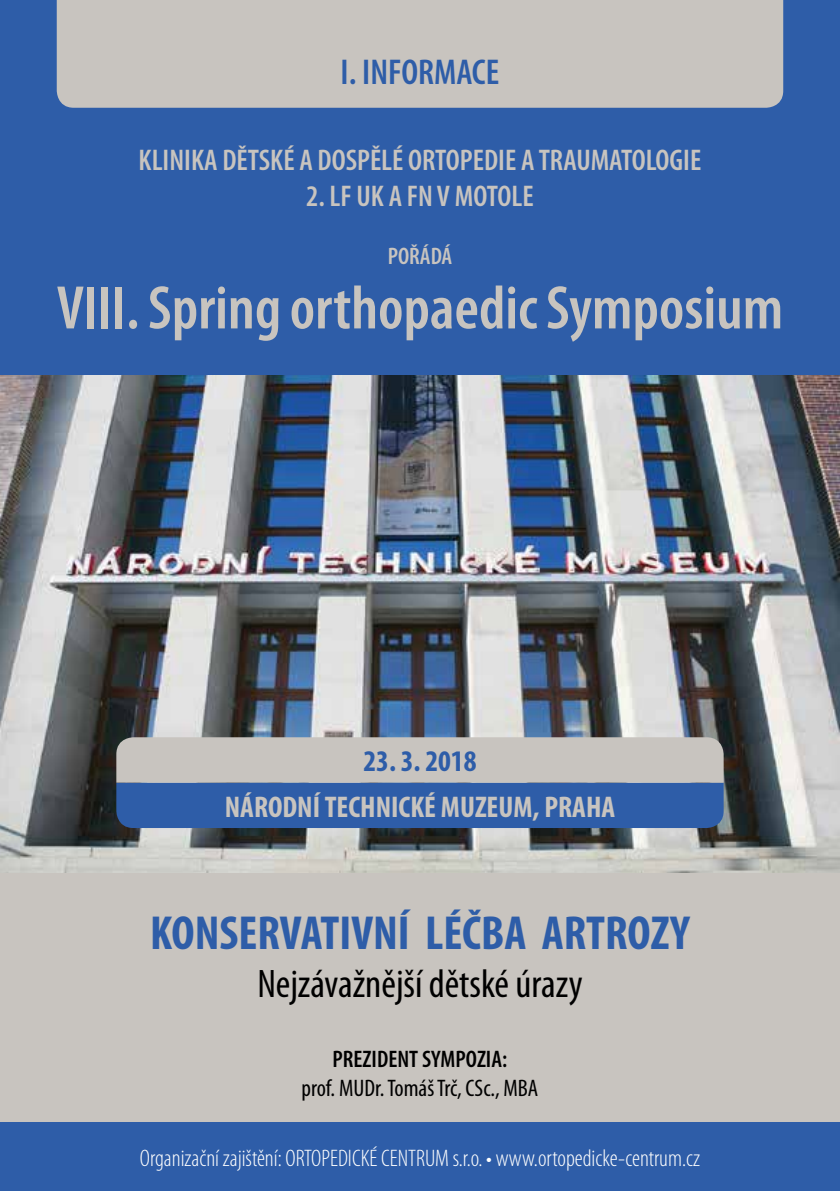
<style>
.page{position:relative;width:840px;height:1191px;background:#fff}
.page>*{position:absolute;margin:0;border:0;box-sizing:border-box;transform-origin:0 0}
.t1{font:600 condensed 62px "Myriad Pro";color:#c8c4bf}
.t2{font:700 condensed 48px "Myriad Pro";color:#2e5da8}
.t3{font:condensed 40px "Myriad Pro";color:#000}
.t4{font:600 condensed 36px "Myriad Pro";color:#2e5da8}
.t5{font:600 condensed 30px "Myriad Pro";color:#c8c4bf}
.t6{font:700 condensed 30px "Myriad Pro";color:#c8c4bf}
.t7{font:700 condensed 30px "Myriad Pro";color:#2e5da8}
.t8{font:300 condensed 24px "Myriad Pro";color:#fff}
.t9{font:condensed 24px "Myriad Pro";color:#000}
.t10{font:600 condensed 24px "Myriad Pro";color:#000}
.t11{font:600 condensed 24px "Myriad Pro";color:#c8c4bf}
</style>
<div class="page">
<img style="left:0;top:374px;width:839px;height:499px">
<div style="left:0;top:873px;width:839px;height:267px;background:#c8c4bf"></div>
<svg style="left:116px;top:737px;width:607px;height:91px;background:#7a90b2"></svg>
<div style="left:0;top:0;width:839px;height:374px;background:#2e5da8"></div>
<div style="left:57px;top:0;width:725px;height:108px;background:#c8c4bf"></div>
<div style="left:0;top:1123px;width:839px;height:68px;background:#2e5da8"></div>
<h3 class="t4" style="left:340px;top:50px;width:160px">I. INFORMACE</h3>
<p class="t5" style="left:139px;top:141px;width:564px">KLINIKA DĚTSKÉ A DOSPĚLÉ ORTOPEDIE A TRAUMATOLOGIE</p>
<p class="t5" style="left:306px;top:177px;width:229px">2. LF UK A FN V MOTOLE</p>
<p class="t11" style="left:387px;top:241px;width:66px">POŘÁDÁ</p>
<h1 class="t1" style="left:57px;top:270px;width:727px">VIII. Spring orthopaedic Symposium</h1>
<p class="t7" style="left:363px;top:742px;width:114px">23. 3. 2018</p>
<p class="t6" style="left:225px;top:788px;width:392px">NÁRODNÍ TECHNICKÉ MUZEUM, PRAHA</p>
<h2 class="t2" style="left:150px;top:903px;width:540px">KONSERVATIVNÍ LÉČBA ARTROZY</h2>
<h3 class="t3" style="left:257px;top:959px;width:326px">Nejzávažnější dětské úrazy</h3>
<p class="t10" style="left:332px;top:1044px;width:176px">PREZIDENT SYMPOZIA:</p>
<p class="t9" style="left:301px;top:1073px;width:238px">prof. MUDr. Tomáš Trč, CSc., MBA</p>
<p class="t8" style="left:140px;top:1143px;width:561px">Organizační zajištění: ORTOPEDICKÉ CENTRUM s.r.o. • www.ortopedicke-centrum.cz</p>
</div>
